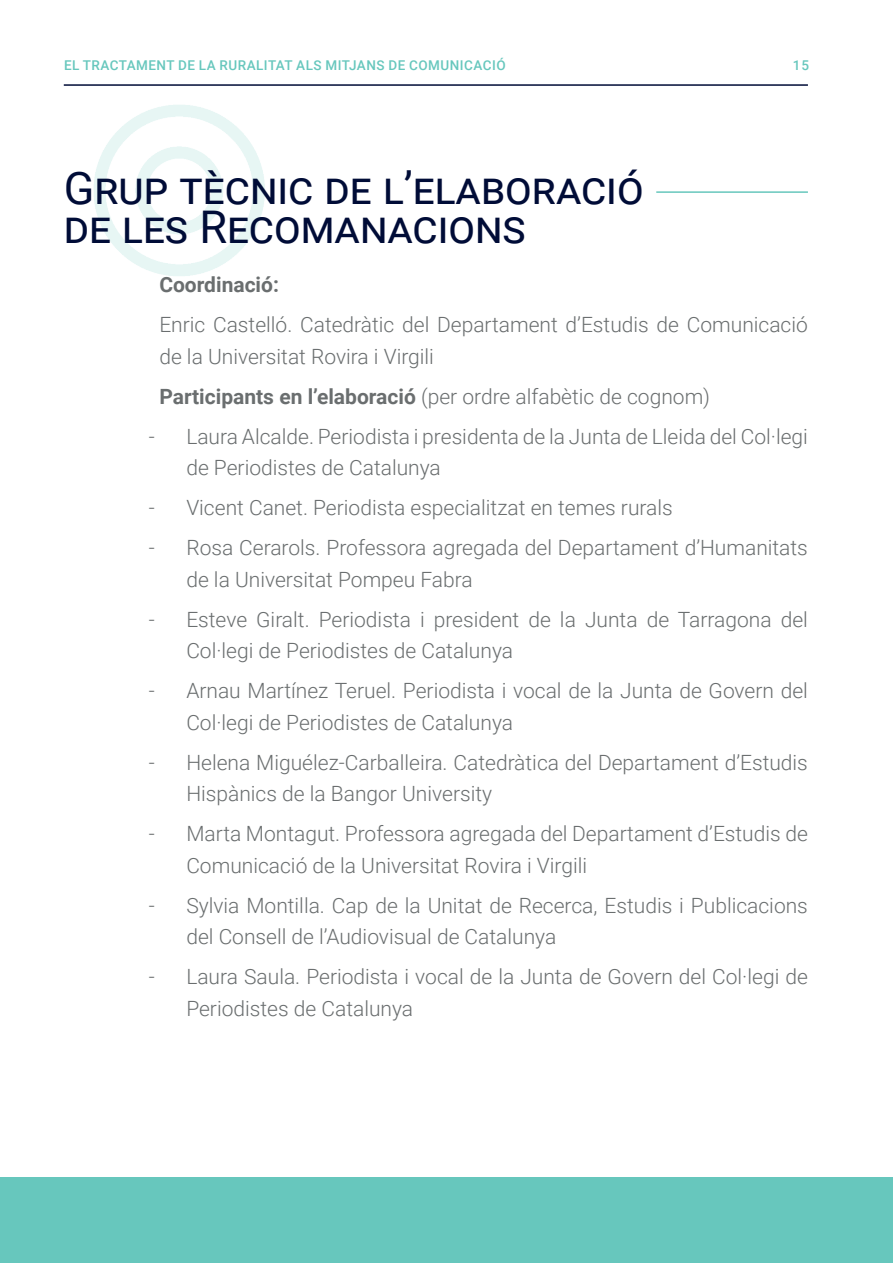
<style>
.page{position:relative;width:893px;height:1263px;background:#fff}
.page>*{position:absolute;margin:0;border:0;box-sizing:border-box;transform-origin:0 0}
.t1{font:45px "Roboto";color:#000c37}
.t2{font:300 21px/31.5px "Roboto";color:#6a6e6f}
.t3{font:700 21px "Roboto";color:#6a6e6f}
.t4{font:500 13.5px "Roboto";letter-spacing:.035em;color:#67c7bd}
.s1{font-weight:700}
</style>
<div class="page">
<div style="left:0;top:1178px;width:893px;height:85px;background:#67c7bd"></div>
<hr style="left:64px;top:84px;width:744px;height:2px;background:#000c37">
<img style="left:63px;top:84px;width:262px;height:192px">
<hr style="left:656px;top:191px;width:152px;height:2px;background:#67c7bd">
<p class="t4" style="left:64px;top:55px;width:443px">EL TRACTAMENT DE LA RURALITAT ALS MITJANS DE COMUNICACIÓ</p>
<p class="t4" style="left:793px;top:55px;width:18px">15</p>
<p class="t1" style="left:64px;top:156px;width:581px">Grup tècnic de l’elaboració</p>
<p class="t1" style="left:64px;top:195px;width:464px">de les Recomanacions</p>
<p class="t3" style="left:159px;top:270px;width:121px">Coordinació:</p>
<p class="t2" style="left:159px;top:308px;width:650px">Enric Castelló. Catedràtic del Departament d’Estudis de Comunicació de la Universitat Rovira i Virgili</p>
<p class="t2" style="left:159px;top:380px;width:552px"><span class="s1">Participants en l’elaboració</span> (per ordre alfabètic de cognom)</p>
<p class="t2" style="left:186px;top:420px;width:623px;text-indent:-38px">- Laura Alcalde. Periodista i presidenta de la Junta de Lleida del Col·legi de Periodistes de Catalunya</p>
<p class="t2" style="left:149px;top:491px;width:525px">- Vicent Canet. Periodista especialitzat en temes rurals</p>
<p class="t2" style="left:186px;top:531px;width:623px;text-indent:-38px">- Rosa Cerarols. Professora agregada del Departament d’Humanitats de la Universitat Pompeu Fabra</p>
<p class="t2" style="left:186px;top:603px;width:623px;text-indent:-38px">- Esteve Giralt. Periodista i president de la Junta de Tarragona del<br>Col·legi de Periodistes de Catalunya</p>
<p class="t2" style="left:186px;top:674px;width:623px;text-indent:-38px">- Arnau Martínez Teruel. Periodista i vocal de la Junta de Govern del<br>Col·legi de Periodistes de Catalunya</p>
<p class="t2" style="left:186px;top:746px;width:623px;text-indent:-38px">- Helena Miguélez-Carballeira. Catedràtica del Departament d’Estudis<br>Hispànics de la Bangor University</p>
<p class="t2" style="left:186px;top:817px;width:623px;text-indent:-38px">- Marta Montagut. Professora agregada del Departament d’Estudis de<br>Comunicació de la Universitat Rovira i Virgili</p>
<p class="t2" style="left:186px;top:889px;width:623px;text-indent:-38px">- Sylvia Montilla. Cap de la Unitat de Recerca, Estudis i Publicacions del Consell de l’Audiovisual de Catalunya</p>
<p class="t2" style="left:186px;top:960px;width:623px;text-indent:-38px">- Laura Saula. Periodista i vocal de la Junta de Govern del Col·legi de<br>Periodistes de Catalunya</p>
</div>
